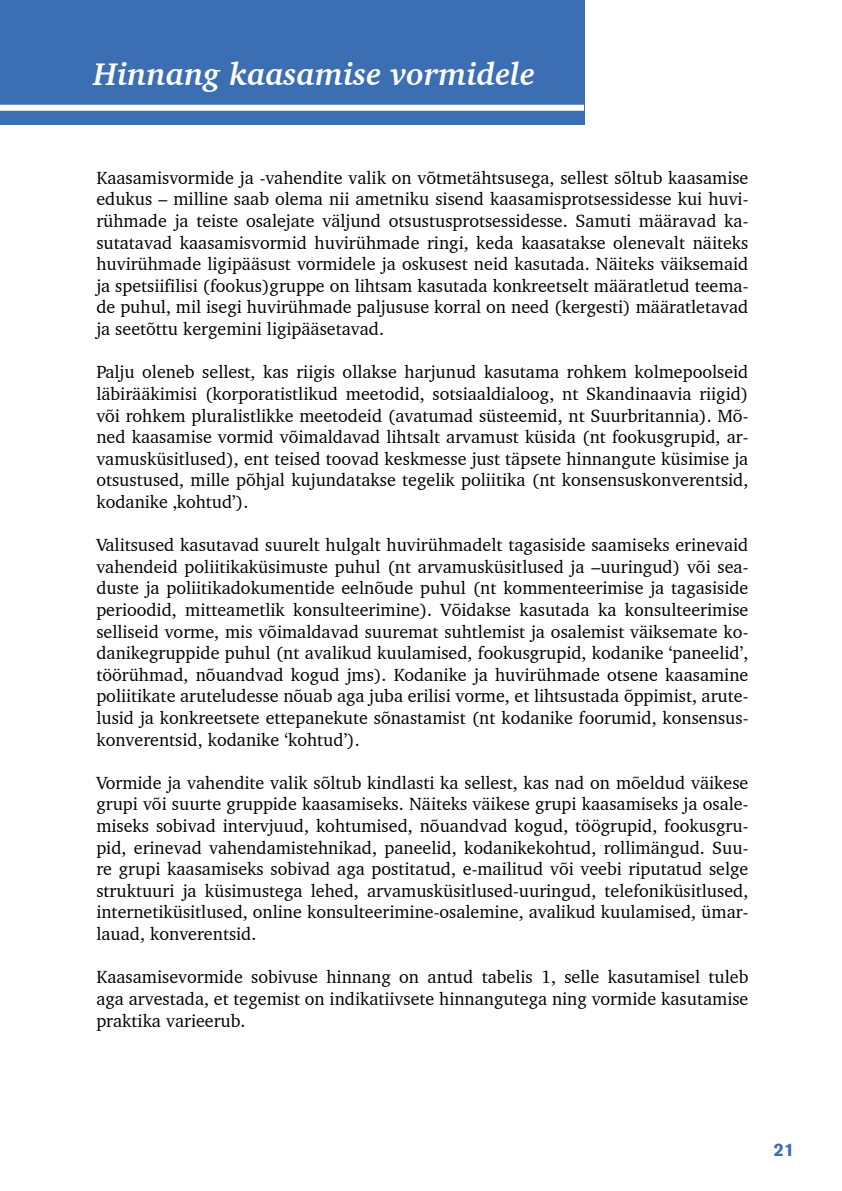
<style>
.page{position:relative;width:842px;height:1191px;background:#fff}
.page>*{position:absolute;margin:0;border:0;box-sizing:border-box;transform-origin:0 0}
.t1{font:italic 700 32px "Charter BT";color:#fff}
.t2{font:18px/21.6px "Charter BT";color:#000;text-align:justify}
.t3{font:700 18px "Akzidenz Grotesk BE";color:#3c6eb4}
</style>
<div class="page">
<div style="left:0;top:0;width:584px;height:125px;background:#3c6eb4"></div>
<div style="left:0;top:105px;width:584px;height:6px;background:#fff"></div>
<h1 class="t1" style="left:94px;top:54px;width:443px">Hinnang kaasamise vormidele</h1>
<p class="t2" style="left:96px;top:166px;width:653px">Kaasamisvormide ja -vahendite valik on võtmetähtsusega, sellest sõltub kaasamise edukus – milline saab olema nii ametniku sisend kaasamisprotsessidesse kui huvi&shy;rühmade ja teiste osalejate väljund otsustusprotsessidesse. Samuti määravad ka&shy;sutatavad kaasamisvormid huvirühmade ringi, keda kaasatakse olenevalt näiteks huvirühmade ligipääsust vormidele ja oskusest neid kasutada. Näiteks väiksemaid ja spetsiifilisi (fookus)gruppe on lihtsam kasutada konkreetselt määratletud teema&shy;de puhul, mil isegi huvirühmade paljususe korral on need (kergesti) määratletavad ja seetõttu kergemini ligipääsetavad.</p>
<p class="t2" style="left:96px;top:361px;width:653px">Palju oleneb sellest, kas riigis ollakse harjunud kasutama rohkem kolmepoolseid läbirääkimisi (korporatistlikud meetodid, sotsiaaldialoog, nt Skandinaavia riigid) või rohkem pluralistlikke meetodeid (avatumad süsteemid, nt Suurbritannia). Mõ&shy;ned kaasamise vormid võimaldavad lihtsalt arvamust küsida (nt fookusgrupid, ar&shy;vamusküsitlused), ent teised toovad keskmesse just täpsete hinnangute küsimise ja otsustused, mille põhjal kujundatakse tegelik poliitika (nt konsensuskonverentsid, kodanike ‚kohtud’).</p>
<p class="t2" style="left:96px;top:534px;width:653px">Valitsused kasutavad suurelt hulgalt huvirühmadelt tagasiside saamiseks erinevaid vahendeid poliitikaküsimuste puhul (nt arvamusküsitlused ja –uuringud) või sea&shy;duste ja poliitikadokumentide eelnõude puhul (nt kommenteerimise ja tagasiside perioodid, mitteametlik konsulteerimine). Võidakse kasutada ka konsulteerimise selliseid vorme, mis võimaldavad suuremat suhtlemist ja osalemist väiksemate ko&shy;danikegruppide puhul (nt avalikud kuulamised, fookusgrupid, kodanike ‘paneelid’, töörühmad, nõuandvad kogud jms). Kodanike ja huvirühmade otsene kaasamine poliitikate aruteludesse nõuab aga juba erilisi vorme, et lihtsustada õppimist, arute&shy;lusid ja konkreetsete ettepanekute sõnastamist (nt kodanike foorumid, konsensus&shy;konverentsid, kodanike ‘kohtud’).</p>
<p class="t2" style="left:96px;top:771px;width:653px">Vormide ja vahendite valik sõltub kindlasti ka sellest, kas nad on mõeldud väikese grupi või suurte gruppide kaasamiseks. Näiteks väikese grupi kaasamiseks ja osale&shy;miseks sobivad intervjuud, kohtumised, nõuandvad kogud, töögrupid, fookusgru&shy;pid, erinevad vahendamistehnikad, paneelid, kodanikekohtud, rollimängud. Suu&shy;re grupi kaasamiseks sobivad aga postitatud, e-mailitud või veebi riputatud selge struktuuri ja küsimustega lehed, arvamusküsitlused-uuringud, telefoniküsitlused, internetiküsitlused, online konsulteerimine-osalemine, avalikud kuulamised, ümar&shy;lauad, konverentsid.</p>
<p class="t2" style="left:96px;top:966px;width:653px">Kaasamisevormide sobivuse hinnang on antud tabelis 1, selle kasutamisel tuleb aga arvestada, et tegemist on indikatiivsete hinnangutega ning vormide kasutamise praktika varieerub.</p>
<p class="t3" style="left:774px;top:1139px;width:22px">21</p>
</div>
